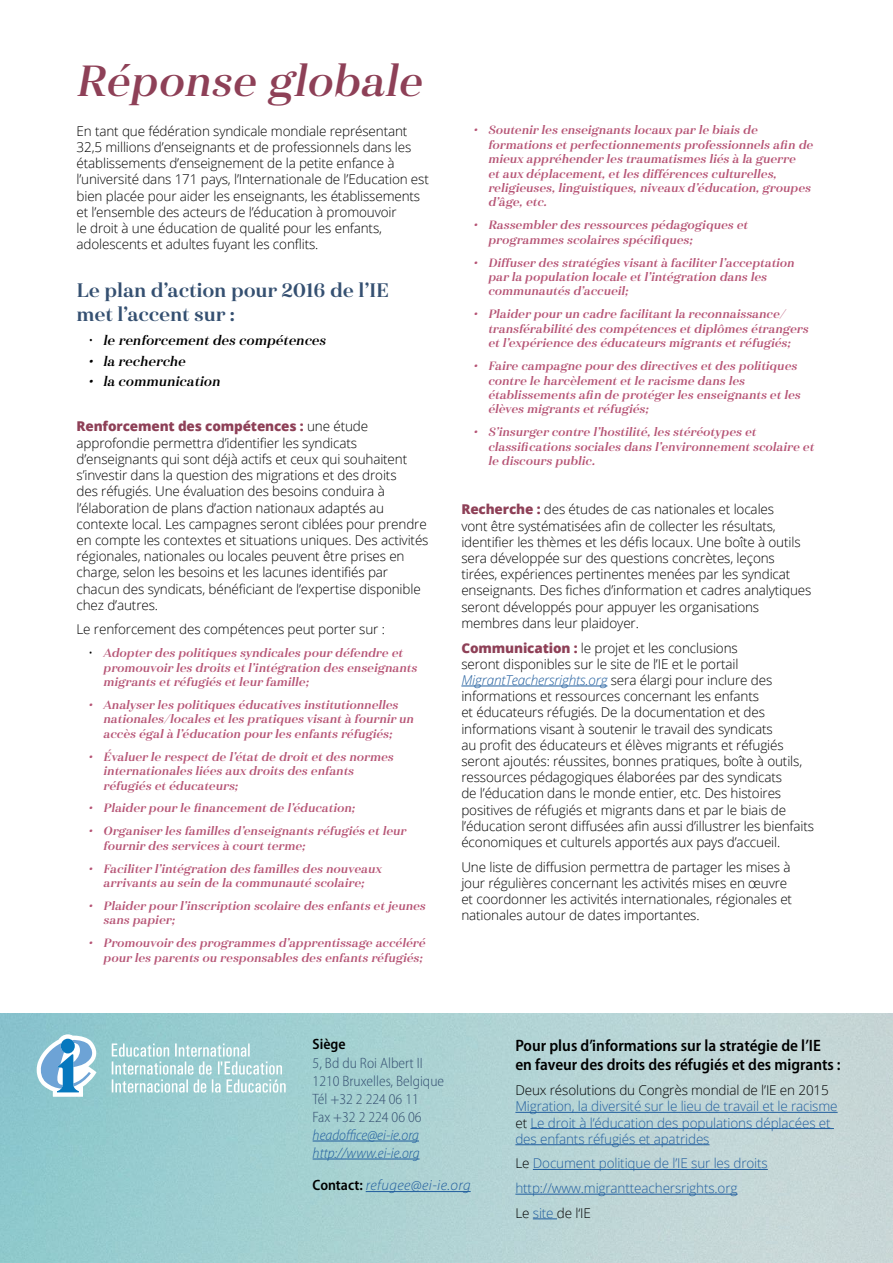
<style>
.page{position:relative;width:893px;height:1263px;background:#fff}
.page>*{position:absolute;margin:0;border:0;box-sizing:border-box;transform-origin:0 0}
.t1{font:43.5px "Haboro Nor Dem It";color:#8e4057}
.t2{font:19.5px/23.4px "Haboro Nor Bol";letter-spacing:-.01em;color:#355071}
.t3{font:600 semi-condensed 16.5px/19.8px "Myriad Pro";color:#000}
.t4{font:300 semi-condensed 15px/18px "Myriad Pro";color:#355071}
.t5{font:italic 300 semi-condensed 15px/18px "Myriad Pro";color:#215e9e}
.t6{font:italic 300 15px "Myriad Pro";letter-spacing:.03em;color:#215e9e}
.t7{font:600 semi-condensed 15px "Myriad Pro";color:#000}
.t8{font:300 13.5px/16.2px "Open Sans";letter-spacing:-.01em;color:#000}
.t9{font:300 13.5px/16.2px "Open Sans";letter-spacing:-.01em;color:#215e9e}
.t10{font:13.5px "Haboro Nor Bol It";color:#000}
.t11{font:12px/14.4px "Haboro Nor Bol It";color:#b65475}
.s1{font-family:"Open Sans";font-weight:300}
.s2{font-weight:800;color:#8e4057}
.s3{font-family:"Open Sans";font-weight:300;color:#000}
.s4{font-style:italic;color:#215e9e}
.s5{font-weight:600;font-style:normal;font-stretch:semi-condensed;color:#000}
.s6{color:#000}
</style>
<div class="page">
<hr style="left:461px;top:686px;width:146px;height:1px;background:#215e9e">
<img style="left:0;top:1013px;width:893px;height:250px">
<hr style="left:313px;top:1140px;width:106px;height:1px;background:#215e9e">
<hr style="left:313px;top:1158px;width:107px;height:1px;background:#215e9e">
<hr style="left:366px;top:1191px;width:105px;height:1px;background:#215e9e">
<hr style="left:515px;top:1112px;width:323px;height:1px;background:#215e9e">
<hr style="left:530px;top:1128px;width:304px;height:1px;background:#215e9e">
<hr style="left:515px;top:1144px;width:194px;height:1px;background:#215e9e">
<hr style="left:533px;top:1169px;width:235px;height:1px;background:#215e9e">
<hr style="left:515px;top:1194px;width:222px;height:1px;background:#215e9e">
<svg style="left:533px;top:1218px;width:24px;height:1px"></svg>
<svg style="left:37px;top:1034px;width:60px;height:63px"></svg>
<svg style="left:112px;top:1043px;width:174px;height:49px;background:#b1d8db"></svg>
<h1 class="t1" style="left:77px;top:53px;width:348px">Réponse globale</h1>
<p class="t8" style="left:77px;top:122px;width:354px">En tant que fédération syndicale mondiale représentant 32,5 millions d’enseignants et de professionnels dans les établissements d’enseignement de la petite enfance à l’université dans 171 pays, l’Internationale de l’Education est bien placée pour aider les enseignants, les établissements et l’ensemble des acteurs de l’éducation à promouvoir<br>le droit à une éducation de qualité pour les enfants, adolescents et adultes fuyant les conflits.</p>
<h2 class="t2" style="left:77px;top:279px;width:314px">Le plan d’action pour 2016 de l’IE met l’accent sur :</h2>
<p class="t10" style="left:89px;top:332px;width:239px"><span class="s1">•</span> le renforcement des compétences</p>
<p class="t10" style="left:89px;top:352px;width:99px">• la recherche</p>
<p class="t10" style="left:89px;top:373px;width:134px">• la communication</p>
<p class="t8" style="left:77px;top:418px;width:354px"><span class="s2">Renforcement des compétences :</span> une étude approfondie permettra d’identifier les syndicats d’enseignants qui sont déjà actifs et ceux qui souhaitent s’investir dans la question des migrations et des droits<br>des réfugiés. Une évaluation des besoins conduira à l’élaboration de plans d’action nationaux adaptés au contexte local. Les campagnes seront ciblées pour prendre en compte les contextes et situations uniques. Des activités régionales, nationales ou locales peuvent être prises en charge, selon les besoins et les lacunes identifiés par chacun des syndicats, bénéficiant de l’expertise disponible chez d’autres.</p>
<p class="t8" style="left:77px;top:621px;width:310px">Le renforcement des compétences peut porter sur :</p>
<p class="t11" style="left:104px;top:646px;width:315px;text-indent:-15px"><span class="s3">•</span> Adopter des politiques syndicales pour défendre et promouvoir les droits et l’intégration des enseignants migrants et réfugiés et leur famille;</p>
<p class="t11" style="left:104px;top:698px;width:312px;text-indent:-15px">• Analyser les politiques éducatives institutionnelles nationales/locales et les pratiques visant à fournir un accès égal à l’éducation pour les enfants réfugiés;</p>
<p class="t11" style="left:104px;top:750px;width:292px;text-indent:-15px">• Évaluer le respect de l’état de droit et des normes internationales liées aux droits des enfants réfugiés et éducateurs;</p>
<p class="t11" style="left:89px;top:801px;width:268px">• Plaider pour le financement de l’éducation;</p>
<p class="t11" style="left:104px;top:824px;width:304px;text-indent:-15px">• Organiser les familles d’enseignants réfugiés et leur fournir des services à court terme;</p>
<p class="t11" style="left:89px;top:861px;width:295px;text-align:center">• Faciliter l’intégration des familles des nouveaux arrivants au sein de la communauté scolaire;</p>
<p class="t11" style="left:104px;top:899px;width:324px;text-indent:-15px">• Plaider pour l’inscription scolaire des enfants et jeunes sans papier;</p>
<p class="t11" style="left:89px;top:936px;width:338px;text-align:right">• Promouvoir des programmes d’apprentissage accéléré pour les parents ou responsables des enfants réfugiés;</p>
<p class="t11" style="left:488px;top:123px;width:326px;text-indent:-15px">• Soutenir les enseignants locaux par le biais de formations et perfectionnements professionnels afin de mieux appréhender les traumatismes liés à la guerre<br>et aux déplacement, et les différences culturelles, religieuses, linguistiques, niveaux d’éducation, groupes d’âge, etc.</p>
<p class="t11" style="left:488px;top:218px;width:261px;text-indent:-15px">• Rassembler des ressources pédagogiques et programmes scolaires spécifiques;</p>
<p class="t11" style="left:488px;top:256px;width:308px;text-indent:-15px">• Diffuser des stratégies visant à faciliter l’acceptation par la population locale et l’intégration dans les communautés d’accueil;</p>
<p class="t11" style="left:488px;top:307px;width:322px;text-indent:-15px">• Plaider pour un cadre facilitant la reconnaissance/ transférabilité des compétences et diplômes étrangers et l’expérience des éducateurs migrants et réfugiés;</p>
<p class="t11" style="left:488px;top:359px;width:314px;text-indent:-15px">• Faire campagne pour des directives et des politiques contre le harcèlement et le racisme dans les établissements afin de protéger les enseignants et les élèves migrants et réfugiés;</p>
<p class="t11" style="left:488px;top:425px;width:327px;text-indent:-15px">• S’insurger contre l’hostilité, les stéréotypes et classifications sociales dans l’environnement scolaire et le discours public.</p>
<p class="t8" style="left:461px;top:501px;width:352px"><span class="s2">Recherche :</span> des études de cas nationales et locales<br>vont être systématisées afin de collecter les résultats, identifier les thèmes et les défis locaux. Une boîte à outils sera développée sur des questions concrètes, leçons tirées, expériences pertinentes menées par les syndicat enseignants. Des fiches d’information et cadres analytiques seront développés pour appuyer les organisations membres dans leur plaidoyer.</p>
<p class="t8" style="left:461px;top:639px;width:354px"><span class="s2">Communication :</span> le projet et les conclusions<br>seront disponibles sur le site de l’IE et le portail <span class="s4">MigrantTeachersrights.org</span> sera élargi pour inclure des informations et ressources concernant les enfants<br>et éducateurs réfugiés. De la documentation et des informations visant à soutenir le travail des syndicats<br>au profit des éducateurs et élèves migrants et réfugiés seront ajoutés: réussites, bonnes pratiques, boîte à outils, ressources pédagogiques élaborées par des syndicats<br>de l’éducation dans le monde entier, etc. Des histoires positives de réfugiés et migrants dans et par le biais de l’éducation seront diffusées afin aussi d’illustrer les bienfaits économiques et culturels apportés aux pays d’accueil.</p>
<p class="t8" style="left:461px;top:858px;width:332px">Une liste de diffusion permettra de partager les mises à jour régulières concernant les activités mises en œuvre et coordonner les activités internationales, régionales et nationales autour de dates importantes.</p>
<p class="t7" style="left:313px;top:1035px;width:35px">Siège</p>
<p class="t4" style="left:313px;top:1053px;width:133px">5, Bd du Roi Albert II<br>1210 Bruxelles, Belgique<br>Tél +32 2 224 06 11<br>Fax +32 2 224 06 06</p>
<p class="t5" style="left:313px;top:1125px;width:108px">headoffice@ei-ie.org http://www.ei-ie.org</p>
<p class="t6" style="left:313px;top:1176px;width:160px"><span class="s5">Contact:</span> refugee@ei-ie.org</p>
<p class="t3" style="left:515px;top:1035px;width:327px">Pour plus d’informations sur la stratégie de l’IE en faveur des droits des réfugiés et des migrants :</p>
<p class="t8" style="left:515px;top:1082px;width:315px">Deux résolutions du Congrès mondial de l’IE en 2015</p>
<p class="t9" style="left:515px;top:1098px;width:324px">Migration, la diversité sur le lieu de travail et le racisme <span class="s6">et</span> Le droit à l’éducation des populations déplacées et des enfants réfugiés et apatrides</p>
<p class="t9" style="left:515px;top:1151px;width:254px;line-height:24.8px"><span class="s6">Le</span> Document politique de l’IE sur les droits http://www.migrantteachersrights.org<br><span class="s6">Le</span> site <span class="s6">de l‘IE</span></p>
</div>
